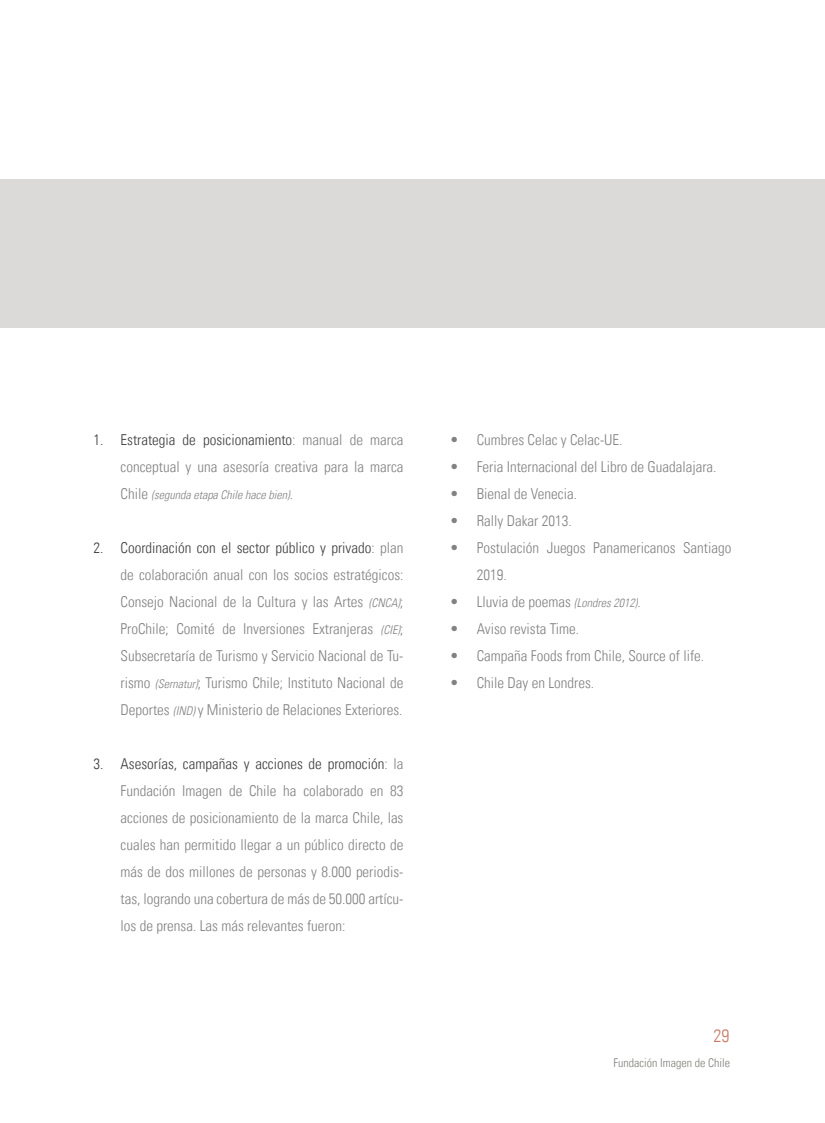
<style>
.page{position:relative;width:825px;height:1123px;background:#fff}
.page>*{position:absolute;margin:0;border:0;box-sizing:border-box;transform-origin:0 0}
.t1{font:300 condensed 18px "Univers LT";color:#c87966}
.t2{font:300 condensed 15px/27px "Univers LT";color:#838283;text-align:justify}
.t3{font:italic 300 condensed 12px "Univers LT";color:#838283}
.t4{font:300 condensed 12px "Univers LT";color:#7e827a}
.s1{color:#3e3e3e}
.s2{font-style:normal;font-size:15px}
.s3{font-style:italic;font-size:12px}
</style>
<div class="page">
<div style="left:0;top:179px;width:825px;height:148px;background:#dbdad9"></div>
<p class="t2" style="left:94px;top:426px;width:311px;text-align:right"><span class="s1">1. Estrategia de posicionamiento</span>: manual de marca conceptual y una asesoría creativa para la marca</p>
<p class="t3" style="left:121px;top:487px;width:174px"><span class="s2">Chile</span> (segunda etapa Chile hace bien)<span class="s2">.</span></p>
<p class="t2" style="left:121px;top:534px;width:284px;text-indent:-27px"><span class="s1">2. Coordinación con el sector público y privado</span>: plan de colaboración anual con los socios estratégicos:<br>Consejo Nacional de la Cultura y las Artes <span class="s3">(CNCA)</span>; ProChile; Comité de Inversiones Extranjeras <span class="s3">(CIE)</span>; Subsecretaría de Turismo y Servicio Nacional de Tu&shy;rismo <span class="s3">(Sernatur)</span>; Turismo Chile; Instituto Nacional de Deportes <span class="s3">(IND)</span> y Ministerio de Relaciones Exteriores.</p>
<p class="t2" style="left:121px;top:750px;width:284px;text-indent:-27px"><span class="s1">3. Asesorías, campañas y acciones de promoción</span>: la Fundación Imagen de Chile ha colaborado en 83 acciones de posicionamiento de la marca Chile, las cuales han permitido llegar a un público directo de más de dos millones de personas y 8.000 periodis&shy;tas, logrando una cobertura de más de 50.000 artícu&shy;los de prensa. Las más relevantes fueron:</p>
<p class="t2" style="left:450px;top:426px;width:174px">• Cumbres Celac y Celac-UE.</p>
<p class="t2" style="left:450px;top:453px;width:268px">• Feria Internacional del Libro de Guadalajara.</p>
<p class="t2" style="left:450px;top:480px;width:129px">• Bienal de Venecia.</p>
<p class="t2" style="left:450px;top:507px;width:123px">• Rally Dakar 2013.</p>
<p class="t2" style="left:477px;top:534px;width:256px;text-indent:-27px">• Postulación Juegos Panamericanos Santiago<br>2019.</p>
<p class="t2" style="left:450px;top:588px;width:193px">• Lluvia de poemas <span class="s3">(Londres 2012)</span>.</p>
<p class="t2" style="left:450px;top:615px;width:131px">• Aviso revista Time.</p>
<p class="t2" style="left:450px;top:642px;width:256px">• Campaña Foods from Chile, Source of life.</p>
<p class="t2" style="left:450px;top:669px;width:146px">• Chile Day en Londres.</p>
<p class="t1" style="left:713px;top:1025px;width:17px">29</p>
<p class="t4" style="left:614px;top:1055px;width:118px">Fundación Imagen de Chile</p>
</div>
